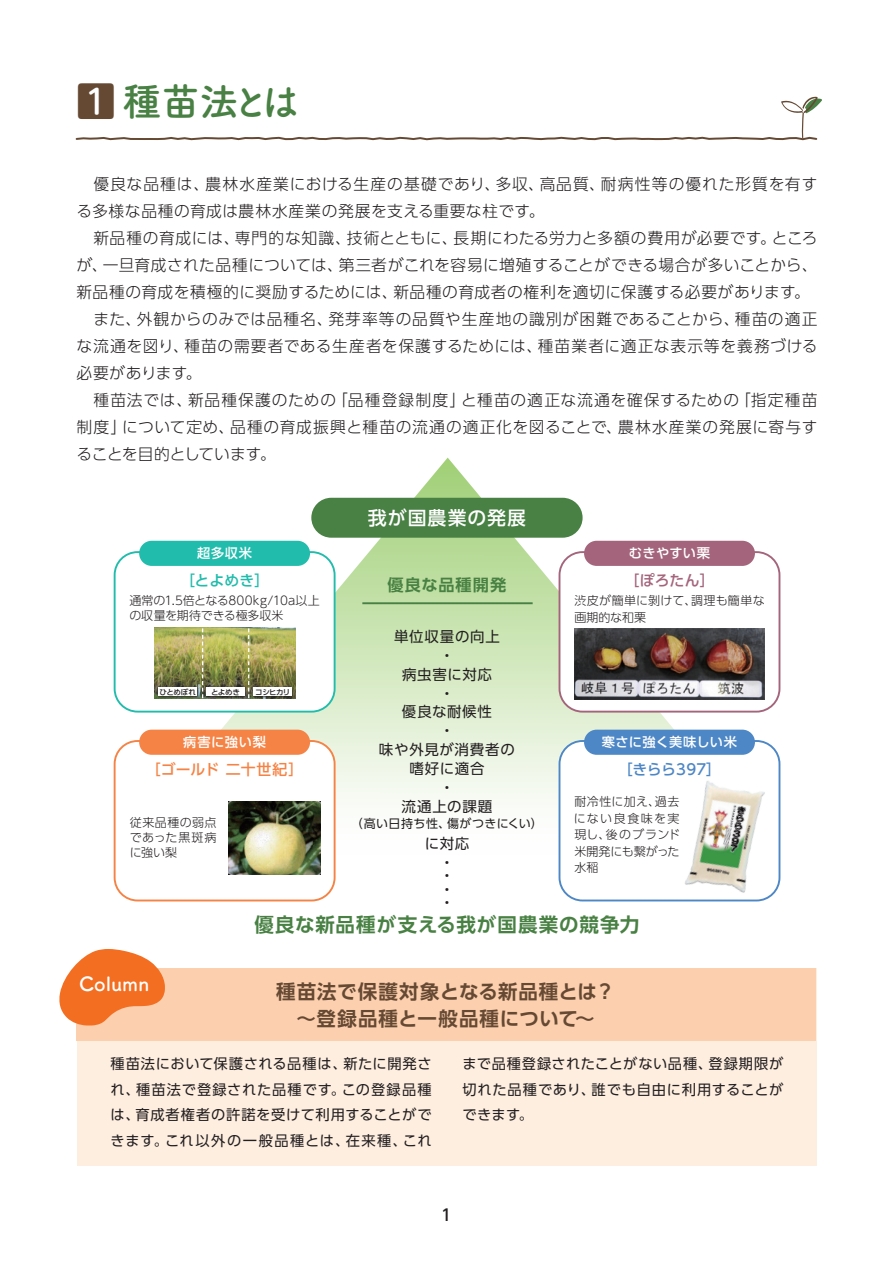
<style>
.page{position:relative;width:893px;height:1263px;background:#fff}
.page>*{position:absolute;margin:0;border:0;box-sizing:border-box;transform-origin:0 0}
.t1{font:700 39px "Tsuku A Rd Gothic";letter-spacing:-.105em;color:#488143}
.t2{font:700 19.5px/27px "UD Shin Go Pr 6 De";letter-spacing:.035em;color:#654933;text-align:center}
.t3{font:700 19.5px "UD Shin Go Pr 6 De";letter-spacing:.05em;color:#488143}
.t4{font:700 19.5px "Tsuku A Rd Gothic";color:#fff}
.t5{font:500 18.9px "UD Shin Go Pr 6";letter-spacing:.05em;color:#fff}
.t6{font:700 16.2px "UD Shin Go Pr 6 De";letter-spacing:.065em;color:#488143}
.t7{font:500 15.9px "UD Shin Go Pr 6";color:#231f20}
.t8{font:300 15.75px/27px "UD Shin Go Pr 6";letter-spacing:.04em;color:#231f20}
.t9{font:500 14.85px "UD Shin Go Pr 6";letter-spacing:.005em;color:#f58345}
.t10{font:500 14.85px "UD Shin Go Pr 6";color:#4d87c6}
.t11{font:500 14.85px "UD Shin Go Pr 6";color:#22bcac}
.t12{font:500 14.85px "UD Shin Go Pr 6";color:#a4657c}
.t13{font:14.4px/18.8px "UD Shin Go Pr 6";letter-spacing:.05em;color:#231f20;text-align:center}
.t14{font:14.25px/25.5px "UD Shin Go Pr 6";letter-spacing:.055em;color:#231f20;text-align:justify}
.t15{font:500 13.2px "UD Shin Go Pr 6";letter-spacing:.035em;color:#fff}
.t16{font:500 13.2px "UD Shin Go Pr 6";letter-spacing:.015em;color:#fff}
.t17{font:300 12px/16.5px "UD Shin Go Pr 6";letter-spacing:.01em;color:#231f20;text-align:justify}
.t18{font:300 12px/15px "UD Shin Go Pr 6";letter-spacing:-.01em;color:#231f20}
.t19{font:12px "UD Shin Go Pr 6";letter-spacing:.04em;color:#231f20}
.t20{font:500 7.5px "UD Shin Go Pr 6";letter-spacing:-.065em;color:#231f20}
.s1{font-family:"UD Shin M Go Pro";font-weight:500;color:#654933}
</style>
<div class="page">
<div style="left:77px;top:968px;width:739px;height:197px;background:#feeee0"></div>
<div style="left:76px;top:968px;width:739px;height:72px;background:#fccfae"></div>
<svg style="left:59px;top:949px;width:106px;height:76px"></svg>
<svg style="left:75px;top:96px;width:747px;height:45px"></svg>
<svg style="left:114px;top:458px;width:666px;height:400px"></svg>
<div style="left:311px;top:498px;width:272px;height:40px;background:#488143;border-radius:20px"></div>
<hr style="left:362px;top:602px;width:171px;height:2px;background:#488143">
<div style="left:115px;top:552px;width:220px;height:160px;background:#fff;border-radius:23px"></div>
<div style="left:114px;top:551px;width:222px;height:161px;border:2px solid #22bcac;border-radius:23px"></div>
<div style="left:139px;top:541px;width:171px;height:25px;background:#22bcac;border-radius:13px"></div>
<div style="left:559px;top:552px;width:220px;height:160px;background:#fff;border-radius:23px"></div>
<div style="left:559px;top:551px;width:221px;height:161px;border:2px solid #a4657c;border-radius:23px"></div>
<div style="left:584px;top:541px;width:171px;height:25px;background:#a4657c;border-radius:13px"></div>
<img style="left:574px;top:629px;width:191px;height:71px">
<div style="left:559px;top:741px;width:220px;height:159px;background:#fff;border-radius:23px"></div>
<div style="left:559px;top:740px;width:221px;height:161px;border:2px solid #4d87c6;border-radius:23px"></div>
<div style="left:584px;top:730px;width:171px;height:25px;background:#4d87c6;border-radius:13px"></div>
<div style="left:115px;top:741px;width:220px;height:159px;background:#fff;border-radius:23px"></div>
<div style="left:114px;top:740px;width:222px;height:161px;border:2px solid #f58345;border-radius:23px"></div>
<div style="left:139px;top:730px;width:171px;height:25px;background:#f58345;border-radius:13px"></div>
<img style="left:667px;top:765px;width:114px;height:137px">
<img style="left:154px;top:628px;width:141px;height:70px">
<img style="left:228px;top:801px;width:92px;height:73px">
<svg style="left:156px;top:685px;width:43px;height:13px"></svg>
<div style="left:159px;top:688px;width:38px;height:8px;background:#fff"></div>
<svg style="left:204px;top:685px;width:43px;height:13px"></svg>
<div style="left:207px;top:688px;width:38px;height:8px;background:#fff"></div>
<svg style="left:251px;top:685px;width:43px;height:13px"></svg>
<div style="left:253px;top:688px;width:39px;height:8px;background:#fff"></div>
<svg style="left:202px;top:628px;width:1px;height:70px"></svg>
<svg style="left:248px;top:628px;width:1px;height:70px"></svg>
<h1 class="t1" style="left:77px;top:71px;width:225px"><span class="s1">1</span> 種苗法とは</h1>
<p class="t8" style="left:77px;top:170px;width:742px">　優良な品種は、農林水産業における生産の基礎であり、多収、高品質、耐病性等の優れた形質を有する多様な品種の育成は農林水産業の発展を支える重要な柱です。<br>　新品種の育成には、専門的な知識、技術とともに、長期にわたる労力と多額の費用が必要です。ところが、一旦育成された品種については、第三者がこれを容易に増殖することができる場合が多いことから、新品種の育成を積極的に奨励するためには、新品種の育成者の権利を適切に保護する必要があります。　また、外観からのみでは品種名、発芽率等の品質や生産地の識別が困難であることから、種苗の適正な流通を図り、種苗の需要者である生産者を保護するためには、種苗業者に適正な表示等を義務づける必要があります。<br>　種苗法では、新品種保護のための「品種登録制度」と種苗の適正な流通を確保するための「指定種苗制度」について定め、品種の育成振興と種苗の流通の適正化を図ることで、農林水産業の発展に寄与することを目的としています。</p>
<p class="t15" style="left:197px;top:543px;width:57px">超多収米</p>
<p class="t11" style="left:180px;top:568px;width:91px">［とよめき］</p>
<p class="t18" style="left:129px;top:592px;width:192px">通常の1.5倍となる800kg/10a以上の収量を期待できる極多収米</p>
<p class="t20" style="left:160px;top:686px;width:38px">ひとめぼれ</p>
<p class="t20" style="left:211px;top:686px;width:30px">とよめき</p>
<p class="t20" style="left:255px;top:686px;width:36px">コシヒカリ</p>
<p class="t15" style="left:183px;top:731px;width:84px">病害に強い梨</p>
<p class="t9" style="left:146px;top:757px;width:159px">［ゴールド 二十世紀］</p>
<p class="t17" style="left:130px;top:815px;width:88px;line-height:15px">従来品種の弱点であった黒斑病に強い梨</p>
<p class="t5" style="left:368px;top:503px;width:159px">我が国農業の発展</p>
<p class="t6" style="left:388px;top:571px;width:120px">優良な品種開発</p>
<p class="t13" style="left:379px;top:627px;width:137px">単位収量の向上<br>・<br>病虫害に対応<br>・<br>優良な耐候性<br>・<br>味や外見が消費者の嗜好に適合<br>・<br>流通上の課題</p>
<p class="t19" style="left:351px;top:814px;width:193px">（高い日持ち性、傷がつきにくい）</p>
<p class="t13" style="left:425px;top:834px;width:46px">に対応・</p>
<p class="t13" style="left:440px;top:869px;width:16px;line-height:13.5px;text-align:justify">・・・</p>
<p class="t15" style="left:629px;top:543px;width:83px">むきやすい栗</p>
<p class="t12" style="left:624px;top:568px;width:92px">［ぽろたん］</p>
<p class="t17" style="left:574px;top:592px;width:192px">渋皮が簡単に剝けて、調理も簡単な画期的な和栗</p>
<p class="t16" style="left:602px;top:731px;width:137px">寒さに強く美味しい米</p>
<p class="t10" style="left:618px;top:757px;width:105px">［きらら397］</p>
<p class="t17" style="left:574px;top:793px;width:108px">耐冷性に加え、過去にない良食味を実現し、後のブランド米開発にも繋がった水稲</p>
<p class="t3" style="left:254px;top:908px;width:386px">優良な新品種が支える我が国農業の競争力</p>
<p class="t4" style="left:79px;top:968px;width:72px">Column</p>
<p class="t2" style="left:276px;top:978px;width:340px">種苗法で保護対象となる新品種とは？～登録品種と一般品種について～</p>
<p class="t14" style="left:111px;top:1051px;width:323px">種苗法において保護される品種は、新たに開発され、種苗法で登録された品種です。この登録品種は、育成者権者の許諾を受けて利用することができます。これ以外の一般品種とは、在来種、これ</p>
<p class="t14" style="left:462px;top:1051px;width:323px">まで品種登録されたことがない品種、登録期限が切れた品種であり、誰でも自由に利用することができます。</p>
<p class="t7" style="left:441px;top:1202px;width:12px">1</p>
</div>
